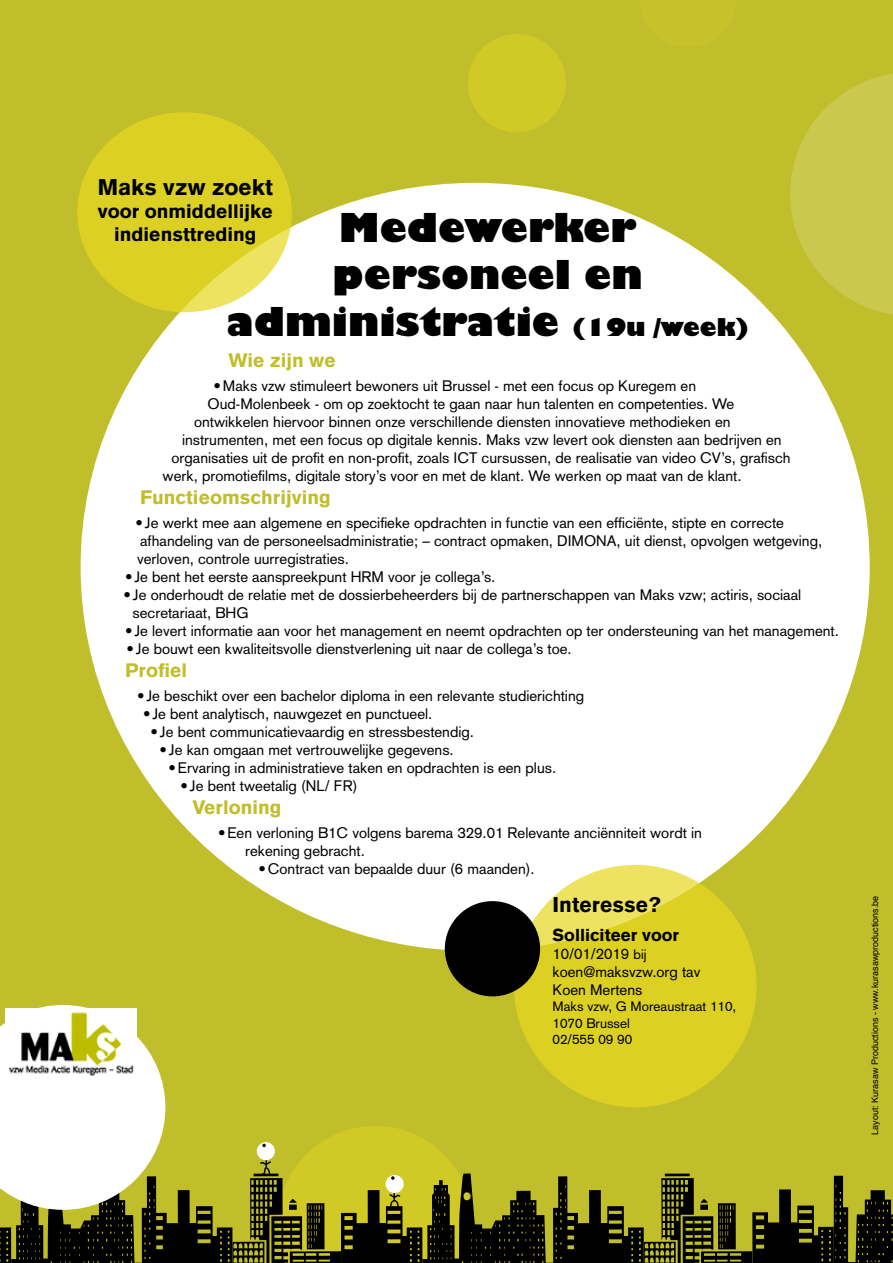
<style>
.page{position:relative;width:893px;height:1263px;background:#c1be2c}
.page>*{position:absolute;margin:0;border:0;box-sizing:border-box;transform-origin:0 0}
.t1{font:800 39px/46.8px "Gill Sans Std";color:#000;text-align:center}
.t2{font:900 22.35px "Akzidenz Grotesk";color:#000}
.t3{font:900 21px "Akzidenz Grotesk";color:#000}
.t4{font:900 19.2px "Akzidenz Grotesk";color:#c1be2c}
.t5{font:900 19.2px/23px "Akzidenz Grotesk";color:#000;text-align:center}
.t6{font:900 17.1px "Akzidenz Grotesk";color:#000}
.t7{font:15px/18px "Akzidenz Grotesk";color:#000}
.t8{font:13.5px/16.2px "Akzidenz Grotesk";color:#000}
.t9{font:9px "Helvetica";color:#000}
.s1{font-size:24px}
.s2{font-size:13.5px}
</style>
<div class="page">
<div style="left:81px;top:183px;width:789px;height:768px;background:#fff;border-radius:50%"></div>
<svg style="left:77px;top:112px;width:215px;height:200px;background:#ddd128"></svg>
<div style="left:468px;top:34px;width:98px;height:98px;background:#d1c926;border-radius:50%"></div>
<svg style="left:790px;top:73px;width:103px;height:242px"></svg>
<svg style="left:514px;top:865px;width:242px;height:242px;background:#e0d534"></svg>
<div style="left:445px;top:901px;width:95px;height:95px;background:#000;border-radius:50%"></div>
<svg style="left:0;top:1005px;width:893px;height:258px"></svg>
<img style="left:5px;top:1008px;width:131px;height:71px">
<h2 class="t2" style="left:98px;top:173px;width:177px">Maks vzw zoekt</h2>
<p class="t5" style="left:98px;top:199px;width:177px">voor onmiddellijke indiensttreding</p>
<h1 class="t1" style="left:226px;top:205px;width:524px">Medewerker personeel en administratie <span class="s1">(19u /week)</span></h1>
<p class="t4" style="left:229px;top:348px;width:109px">Wie zijn we</p>
<p class="t7" style="left:214px;top:376px;width:484px">• Maks vzw stimuleert bewoners uit Brussel - met een focus op Kuregem en</p>
<p class="t7" style="left:208px;top:394px;width:528px">Oud-Molenbeek - om op zoektocht te gaan naar hun talenten en competenties. We</p>
<p class="t7" style="left:194px;top:412px;width:538px">ontwikkelen hiervoor binnen onze verschillende diensten innovatieve methodieken en</p>
<p class="t7" style="left:182px;top:430px;width:601px">instrumenten, met een focus op digitale kennis. Maks vzw levert ook diensten aan bedrijven en</p>
<p class="t7" style="left:172px;top:448px;width:620px">organisaties uit de profit en non-profit, zoals ICT cursussen, de realisatie van video CV’s, grafisch</p>
<p class="t7" style="left:163px;top:466px;width:580px">werk, promotiefilms, digitale story’s voor en met de klant. We werken op maat van de klant.</p>
<p class="t4" style="left:140px;top:485px;width:192px">Functieomschrijving</p>
<p class="t7" style="left:136px;top:513px;width:688px">• Je werkt mee aan algemene en specifieke opdrachten in functie van een efficiënte, stipte en correcte afhandeling van de personeelsadministratie; – contract opmaken, DIMONA, uit dienst, opvolgen wetgeving, verloven, controle uurregistraties.</p>
<p class="t7" style="left:125px;top:567px;width:372px">• Je bent het eerste aanspreekpunt HRM voor je collega’s.</p>
<p class="t7" style="left:133px;top:585px;width:670px;text-indent:-9px">• Je onderhoudt de relatie met de dossierbeheerders bij de partnerschappen van Maks vzw; actiris, sociaal secretariaat, BHG</p>
<p class="t7" style="left:125px;top:621px;width:715px">• Je levert informatie aan voor het management en neemt opdrachten op ter ondersteuning van het management.</p>
<p class="t7" style="left:127px;top:639px;width:447px">• Je bouwt een kwaliteitsvolle dienstverlening uit naar de collega’s toe.</p>
<p class="t4" style="left:125px;top:658px;width:64px">Profiel</p>
<p class="t7" style="left:137px;top:686px;width:449px">• Je beschikt over een bachelor diploma in een relevante studierichting</p>
<p class="t7" style="left:143px;top:704px;width:291px">• Je bent analytisch, nauwgezet en punctueel.</p>
<p class="t7" style="left:151px;top:722px;width:325px">• Je bent communicatievaardig en stressbestendig.</p>
<p class="t7" style="left:160px;top:740px;width:296px">• Je kan omgaan met vertrouwelijke gegevens.</p>
<p class="t7" style="left:169px;top:758px;width:389px">• Ervaring in administratieve taken en opdrachten is een plus.</p>
<p class="t7" style="left:181px;top:776px;width:178px">• Je bent tweetalig (NL/ FR)</p>
<p class="t4" style="left:193px;top:795px;width:91px">Verloning</p>
<p class="t7" style="left:245px;top:823px;width:458px;text-indent:-27px">• Een verloning B1C volgens barema 329.01 Relevante anciënniteit wordt in rekening gebracht.</p>
<p class="t7" style="left:259px;top:859px;width:278px">• Contract van bepaalde duur (6 maanden).</p>
<h3 class="t3" style="left:553px;top:892px;width:110px">Interesse?</h3>
<p class="t6" style="left:553px;top:925px;width:128px">Solliciteer voor</p>
<p class="t7" style="left:553px;top:945px;width:149px">10/01/2019 <span class="s2">bij </span>koen@maksvzw.org tav<br>Koen Mertens</p>
<p class="t8" style="left:553px;top:999px;width:185px">Maks vzw, G Moreaustraat 110,<br>1070 Brussel<br>02/555 09 90</p>
<p class="t9" style="left:868px;top:1135px;width:241px;rotate:-90deg">Layout: Kurasaw Productions - www.kurasawproductions.be</p>
</div>
